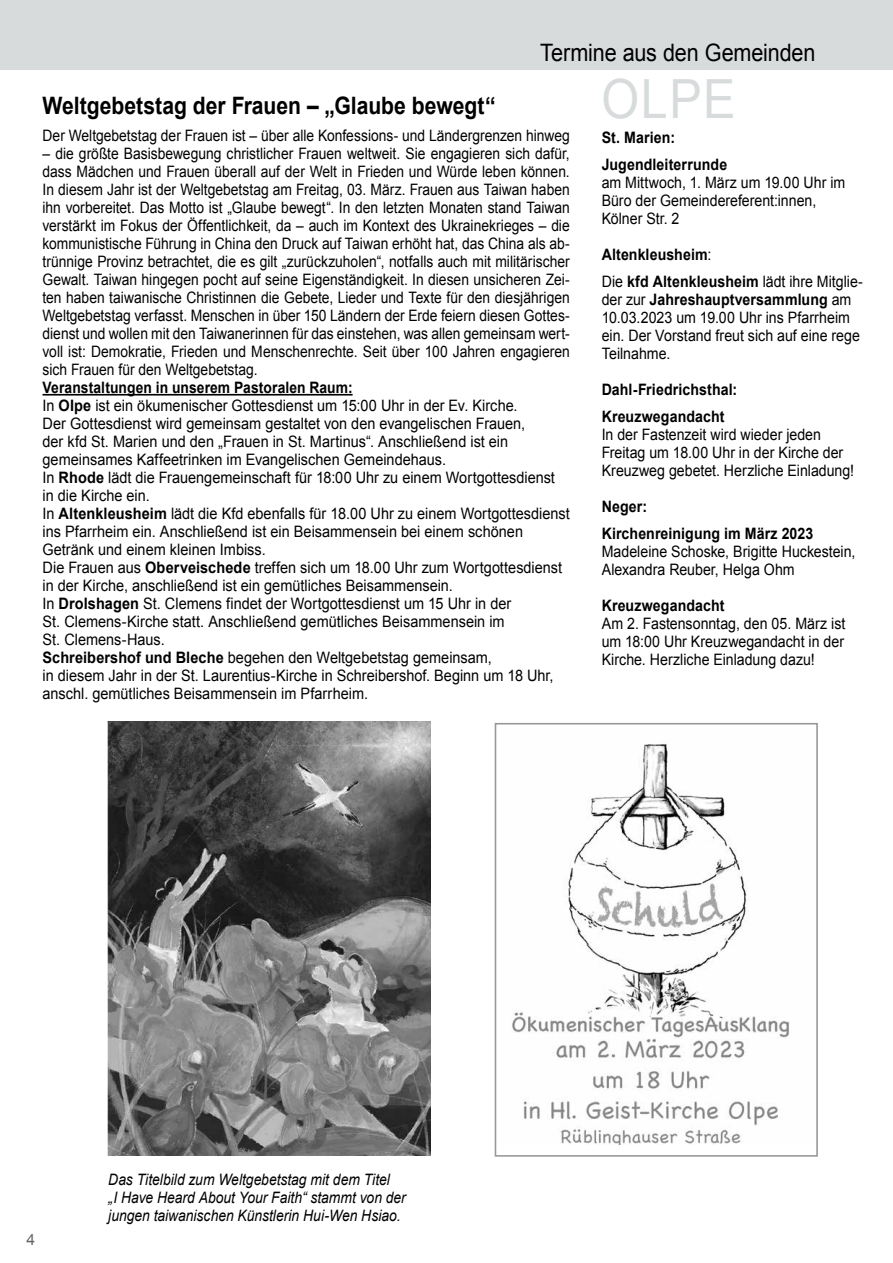
<style>
.page{position:relative;width:893px;height:1263px;background:#fff}
.page>*{position:absolute;margin:0;border:0;box-sizing:border-box;transform-origin:0 0}
.t1{font:54px "Arial";color:#d8dbdc;scale:.9 1}
.t2{font:700 24px "Arial";color:#000;scale:.88 1}
.t3{font:24px "Arial";letter-spacing:-.005em;color:#000;scale:.9 1}
.t4{font:15.75px/18px "Arial";color:#000;text-align:justify;scale:.88 1}
.t5{font:15.75px/18px "Arial";color:#000;scale:.92 1}
.t6{font:15.75px/18px "Arial";color:#000;scale:.9 1}
.t7{font:700 15.75px/27px "Arial";letter-spacing:.005em;color:#000;scale:.9 1}
.t8{font:italic 15.75px/18px "Arial";color:#000;scale:.88 1}
.t9{font:15.75px "Arial";color:#68676c}
.s1{font-weight:700}
.s2{font-weight:400}
</style>
<div class="page">
<div style="left:0;top:0;width:893px;height:69px;background:#d8dbdc"></div>
<img style="left:108px;top:722px;width:323px;height:433px">
<hr style="left:43px;top:394px;width:310px;height:2px;background:#000">
<img style="left:512px;top:743px;width:277px;height:402px">
<div style="left:495px;top:723px;width:323px;height:434px;border:2px solid #98989c"></div>
<h2 class="t3" style="left:540px;top:37px;width:308px">Termine aus den Gemeinden</h2>
<h2 class="t2" style="left:43px;top:90px;width:516px">Weltgebetstag der Frauen – „Glaube bewegt“</h2>
<p class="t4" style="left:43px;top:127px;width:601px">Der Weltgebetstag der Frauen ist – über alle Konfessions- und Ländergrenzen hinweg</p>
<p class="t4" style="left:43px;top:145px;width:601px">– die größte Basisbewegung christlicher Frauen weltweit. Sie engagieren sich dafür, dass Mädchen und Frauen überall auf der Welt in Frieden und Würde leben können.<br>In diesem Jahr ist der Weltgebetstag am Freitag, 03. März. Frauen aus Taiwan haben ihn vorbereitet. Das Motto ist „Glaube bewegt“. In den letzten Monaten stand Taiwan verstärkt im Fokus der Öffentlichkeit, da – auch im Kontext des Ukrainekrieges – die kommunistische Führung in China den Druck auf Taiwan erhöht hat, das China als ab&shy;trünnige Provinz betrachtet, die es gilt „zurückzuholen“, notfalls auch mit militärischer Gewalt. Taiwan hingegen pocht auf seine Eigenständigkeit. In diesen unsicheren Zei&shy;ten haben taiwanische Christinnen die Gebete, Lieder und Texte für den diesjährigen Weltgebetstag verfasst. Menschen in über 150 Ländern der Erde feiern diesen Gottes&shy;dienst und wollen mit den Taiwanerinnen für das einstehen, was allen gemeinsam wert&shy;voll ist: Demokratie, Frieden und Menschenrechte. Seit über 100 Jahren engagieren sich Frauen für den Weltgebetstag.</p>
<p class="t5" style="left:43px;top:379px;width:575px"><span class="s1">Veranstaltungen in unserem Pastoralen Raum:<br></span>In <span class="s1">OIpe</span> ist ein ökumenischer Gottesdienst um 15:00 Uhr in der Ev. Kirche.<br>Der Gottesdienst wird gemeinsam gestaltet von den evangelischen Frauen,<br>der kfd St. Marien und den „Frauen in St. Martinus“. Anschließend ist ein gemeinsames Kaffeetrinken im Evangelischen Gemeindehaus.<br>In <span class="s1">Rhode</span> lädt die Frauengemeinschaft für 18:00 Uhr zu einem Wortgottesdienst in die Kirche ein.<br>In <span class="s1">Altenkleusheim</span> lädt die Kfd ebenfalls für 18.00 Uhr zu einem Wortgottesdienst ins Pfarrheim ein. Anschließend ist ein Beisammensein bei einem schönen Getränk und einem kleinen Imbiss.<br>Die Frauen aus <span class="s1">Oberveischede</span> treffen sich um 18.00 Uhr zum Wortgottesdienst in der Kirche, anschließend ist ein gemütliches Beisammensein.<br>In <span class="s1">Drolshagen</span> St. Clemens findet der Wortgottesdienst um 15 Uhr in der<br>St. Clemens-Kirche statt. Anschließend gemütliches Beisammensein im<br>St. Clemens-Haus.<br><span class="s1">Schreibershof und Bleche</span> begehen den Weltgebetstag gemeinsam,<br>in diesem Jahr in der St. Laurentius-Kirche in Schreibershof. Beginn um 18 Uhr, anschl. gemütliches Beisammensein im Pfarrheim.</p>
<h1 class="t1" style="left:602px;top:64px;width:150px">OLPE</h1>
<p class="t7" style="left:602px;top:124px;width:141px">St. Marien:<br>Jugendleiterrunde</p>
<p class="t6" style="left:602px;top:173px;width:272px">am Mittwoch, 1. März um 19.00 Uhr im<br>Büro der Gemeindereferent:innen,<br>Kölner Str. 2</p>
<p class="t7" style="left:602px;top:241px;width:292px">Altenkleusheim<span class="s2">:<br>Die</span> kfd Altenkleusheim <span class="s2">lädt ihre Mitglie-</span></p>
<p class="t6" style="left:602px;top:290px;width:289px">der zur <span class="s1">Jahreshauptversammlung</span> am<br>10.03.2023 um 19.00 Uhr ins Pfarrheim ein. Der Vorstand freut sich auf eine rege<br>Teilnahme.</p>
<p class="t7" style="left:602px;top:376px;width:152px">Dahl-Friedrichsthal:<br>Kreuzwegandacht</p>
<p class="t6" style="left:602px;top:425px;width:282px">In der Fastenzeit wird wieder jeden<br>Freitag um 18.00 Uhr in der Kirche der<br>Kreuzweg gebetet. Herzliche Einladung!</p>
<p class="t7" style="left:602px;top:493px;width:237px">Neger:<br>Kirchenreinigung im März 2023</p>
<p class="t6" style="left:602px;top:542px;width:283px">Madeleine Schoske, Brigitte Huckestein,<br>Alexandra Reuber, Helga Ohm</p>
<p class="t7" style="left:602px;top:592px;width:138px">Kreuzwegandacht</p>
<p class="t6" style="left:602px;top:614px;width:272px;text-align:justify">Am 2. Fastensonntag, den 05. März ist um 18:00 Uhr Kreuzwegandacht in der Kirche. Herzliche Einladung dazu!</p>
<p class="t9" style="left:27px;top:1229px;width:10px">4</p>
<p class="t8" style="left:108px;top:1170px;width:340px">Das Titelbild zum Weltgebetstag mit dem Titel<br>„I Have Heard About Your Faith“ stammt von der jungen taiwanischen Künstlerin Hui-Wen Hsiao.</p>
</div>
